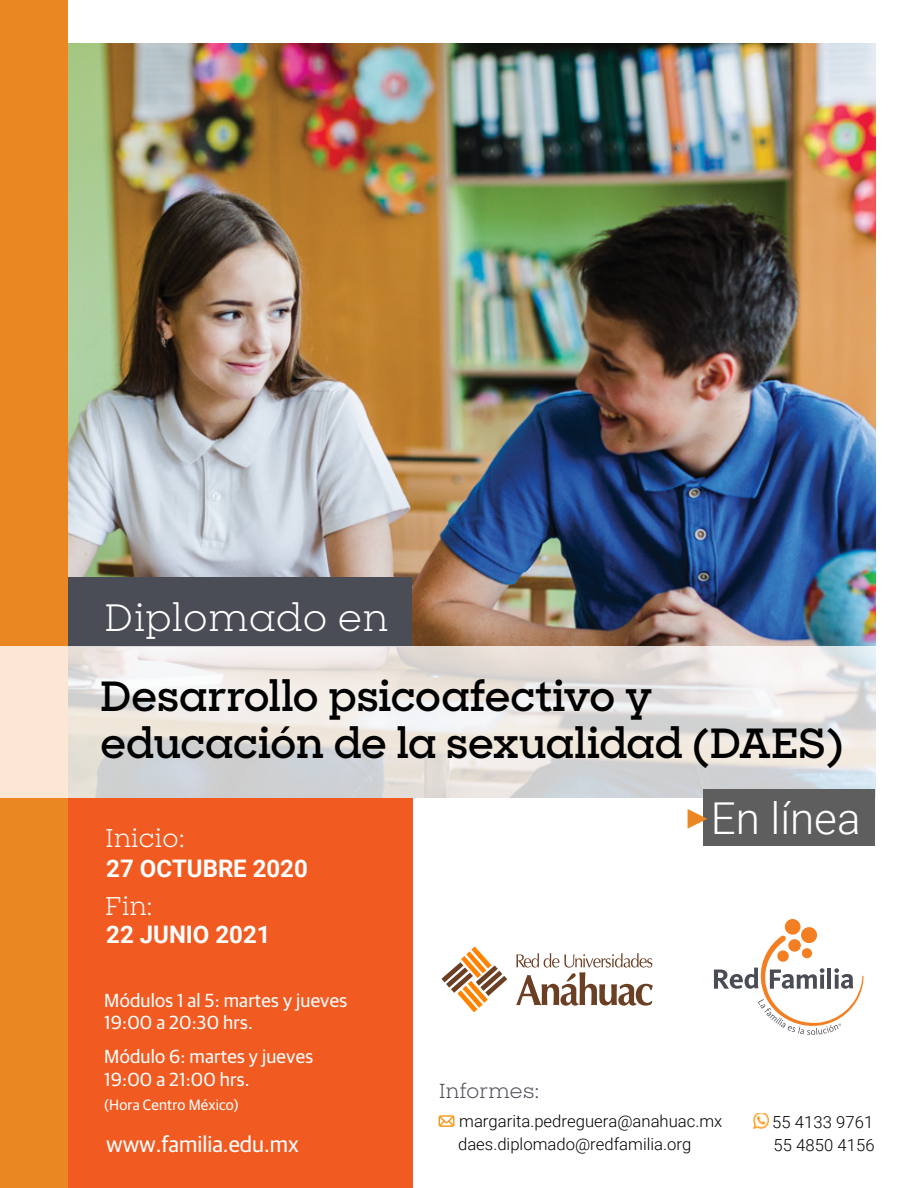
<style>
.page{position:relative;width:918px;height:1188px;background:#fff}
.page>*{position:absolute;margin:0;border:0;box-sizing:border-box;transform-origin:0 0}
.t1{font:300 43.95px "Roboto";color:#fff}
.t2{font:600 40.35px/47.2px "Sharp Slab";letter-spacing:-.015em;color:#000}
.t3{font:36.45px "Sharp Slab";letter-spacing:-.005em;color:#fff}
.t4{font:26.85px "Quanta Pi Four S Si";color:#eb8723}
.t5{font:24.45px "Sharp Slab";color:#fff}
.t6{font:700 24.15px "Roboto";color:#fff}
.t7{font:22.65px "Guardian Sans";color:#fff}
.t8{font:19.35px "Sharp Slab";letter-spacing:-.005em;color:#4b4d56}
.t9{font:19.05px/22.8px "Guardian Sans";letter-spacing:.01em;color:#fff}
.t10{font:300 16.65px "Roboto";color:#000}
.t11{font:300 16.5px "Roboto";letter-spacing:.005em;color:#000}
.t12{font:15px "Guardian Sans";letter-spacing:.01em;color:#fff}
</style>
<div class="page">
<div style="left:62px;top:796px;width:351px;height:392px;background:#f15b22"></div>
<img style="left:68px;top:43px;width:808px;height:603px">
<div style="left:62px;top:577px;width:350px;height:69px;background:#4b4d56"></div>
<svg style="left:714px;top:919px;width:150px;height:116px"></svg>
<div style="left:0;top:0;width:68px;height:1188px;background:#eb8723"></div>
<svg style="left:0;top:646px;width:876px;height:152px;background:#e6e2de"></svg>
<div style="left:703px;top:789px;width:172px;height:56px;background:#5e5e5e"></div>
<svg style="left:441px;top:946px;width:66px;height:66px"></svg>
<svg style="left:516px;top:953px;width:137px;height:53px"></svg>
<svg style="left:439px;top:1115px;width:15px;height:12px"></svg>
<img style="left:753px;top:1113px;width:16px;height:16px">
<h3 class="t3" style="left:104px;top:592px;width:286px">Diplomado en</h3>
<h2 class="t2" style="left:100px;top:671px;width:745px">Desarrollo psicoafectivo y educación de la sexualidad (DAES)</h2>
<h1 class="t1" style="left:711px;top:788px;width:151px">En línea</h1>
<h3 class="t4" style="left:709px;top:829px;width:24px;rotate:-180deg">b</h3>
<p class="t5" style="left:105px;top:822px;width:81px">Inicio:</p>
<p class="t6" style="left:106px;top:852px;width:203px">27 OCTUBRE 2020</p>
<p class="t5" style="left:105px;top:889px;width:49px">Fin:</p>
<p class="t6" style="left:106px;top:917px;width:166px">22 JUNIO 2021</p>
<p class="t9" style="left:104px;top:987px;width:244px">Módulos 1 al 5: martes y jueves<br>19:00 a 20:30 hrs.</p>
<p class="t9" style="left:104px;top:1043px;width:210px">Módulo 6: martes y jueves<br>19:00 a 21:00 hrs.</p>
<p class="t12" style="left:104px;top:1094px;width:136px">(Hora Centro México)</p>
<p class="t7" style="left:106px;top:1128px;width:194px">www.familia.edu.mx</p>
<p class="t8" style="left:439px;top:1078px;width:102px">Informes:</p>
<p class="t10" style="left:459px;top:1110px;width:265px">margarita.pedreguera@anahuac.mx</p>
<p class="t11" style="left:772px;top:1111px;width:103px">55 4133 9761</p>
<p class="t10" style="left:458px;top:1133px;width:235px">daes.diplomado@redfamilia.org</p>
<p class="t11" style="left:773px;top:1133px;width:103px">55 4850 4156</p>
</div>
